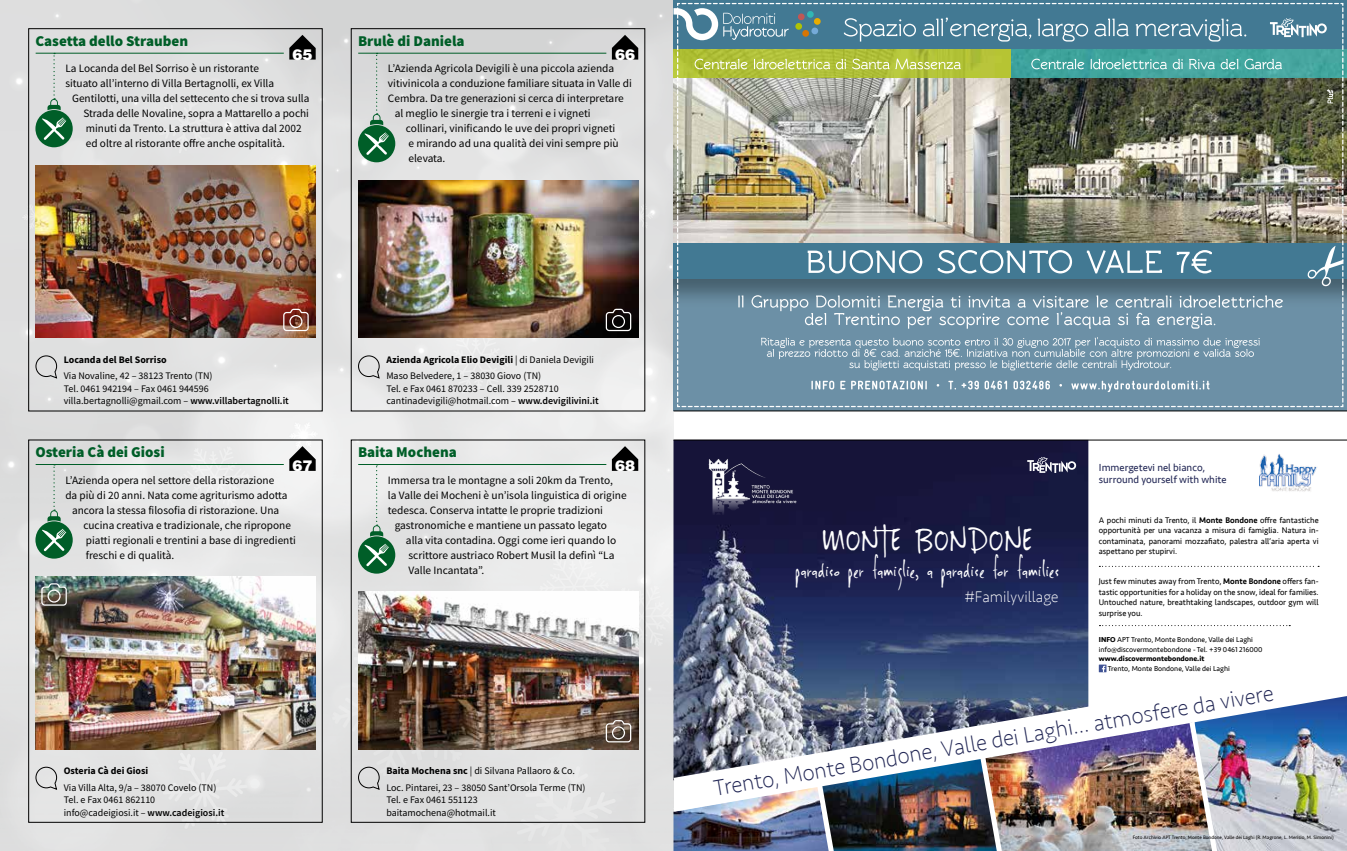
<style>
.page{position:relative;width:1347px;height:851px;background:#fff}
.page>*{position:absolute;margin:0;border:0;box-sizing:border-box;transform-origin:0 0}
.t1{font:42px "DK Sheepman";color:#fff}
.t2{font:25.25px "DK Sheepman";color:#fff}
.t3{font:200 23.12px "Seravek";color:#232856}
.t4{font:200 15.75px "Seravek";color:#fff}
.t5{font:900 15px "Source Sans Pro";color:#005e28}
.t6{font:900 15px "Helvetica";color:#fff}
.t7{font:11.25px "Source Sans Pro";color:#000}
.t8{font:10.5px/12.6px "Seravek";color:#232856}
.t9{font:10px/12.5px "Source Sans Pro";color:#000}
.t10{font:700 10px "Source Sans Pro";color:#000}
.t11{font:8.38px/10.5px "Seravek";color:#000;text-align:justify}
.t12{font:7.38px/9.5px "Seravek";color:#000}
.t13{font:700 7.38px "Seravek";color:#000}
.t14{font:5px "Seravek";color:#000}
.s1{font-weight:600}
.s2{font-weight:700}
.s3{font-weight:500}
</style>
<div class="page">
<img style="left:0;top:0;width:673px;height:850px">
<div style="left:28px;top:28px;width:294px;height:383px;border:1px solid #000"></div>
<img style="left:35px;top:165px;width:280px;height:173px">
<div style="left:35px;top:110px;width:38px;height:37px;background:#005e28;border-radius:50%"></div>
<svg style="left:42px;top:117px;width:24px;height:23px"></svg>
<svg style="left:47px;top:54px;width:14px;height:56px"></svg>
<hr style="left:36px;top:53px;width:248px;height:1px;background:#005e28">
<svg style="left:289px;top:35px;width:27px;height:25px"></svg>
<svg style="left:282px;top:308px;width:27px;height:24px"></svg>
<svg style="left:35px;top:355px;width:22px;height:24px"></svg>
<div style="left:351px;top:28px;width:294px;height:383px;border:1px solid #000"></div>
<img style="left:358px;top:180px;width:280px;height:158px">
<div style="left:358px;top:125px;width:37px;height:37px;background:#005e28;border-radius:50%"></div>
<svg style="left:364px;top:132px;width:25px;height:23px"></svg>
<svg style="left:370px;top:54px;width:13px;height:71px"></svg>
<hr style="left:358px;top:53px;width:248px;height:1px;background:#005e28">
<svg style="left:612px;top:35px;width:26px;height:25px"></svg>
<svg style="left:605px;top:308px;width:27px;height:24px"></svg>
<svg style="left:358px;top:355px;width:22px;height:24px"></svg>
<img style="left:35px;top:576px;width:280px;height:173px">
<div style="left:35px;top:521px;width:38px;height:37px;background:#005e28;border-radius:50%"></div>
<svg style="left:42px;top:528px;width:24px;height:23px"></svg>
<svg style="left:47px;top:465px;width:14px;height:56px"></svg>
<hr style="left:36px;top:464px;width:248px;height:1px;background:#005e28">
<svg style="left:289px;top:446px;width:27px;height:25px"></svg>
<svg style="left:41px;top:582px;width:26px;height:24px"></svg>
<svg style="left:35px;top:766px;width:22px;height:24px"></svg>
<img style="left:358px;top:591px;width:280px;height:158px">
<div style="left:358px;top:536px;width:37px;height:37px;background:#005e28;border-radius:50%"></div>
<svg style="left:364px;top:543px;width:25px;height:23px"></svg>
<svg style="left:370px;top:465px;width:13px;height:71px"></svg>
<hr style="left:358px;top:464px;width:248px;height:1px;background:#005e28">
<svg style="left:612px;top:446px;width:26px;height:25px"></svg>
<svg style="left:605px;top:719px;width:27px;height:24px"></svg>
<svg style="left:358px;top:766px;width:22px;height:24px"></svg>
<img style="left:673px;top:440px;width:415px;height:247px">
<img style="left:705px;top:455px;width:95px;height:62px">
<img style="left:1222px;top:814px;width:124px;height:36px">
<img style="left:1095px;top:814px;width:91px;height:36px">
<svg style="left:1027px;top:457px;width:49px;height:16px"></svg>
<div style="left:1098px;top:664px;width:8px;height:8px;background:#3f5294"></div>
<svg style="left:1101px;top:665px;width:4px;height:7px"></svg>
<svg style="left:1099px;top:565px;width:220px;height:2px"></svg>
<svg style="left:1099px;top:625px;width:191px;height:1px"></svg>
<img style="left:1259px;top:454px;width:58px;height:38px">
<img style="left:669px;top:687px;width:677px;height:127px">
<img style="left:1186px;top:716px;width:36px;height:134px">
<img style="left:669px;top:703px;width:426px;height:147px">
<hr style="left:673px;top:439px;width:673px;height:1px;background:#000">
<img style="left:673px;top:0;width:674px;height:411px">
<hr style="left:673px;top:410px;width:673px;height:1px;background:#000">
<h3 class="t5" style="left:35px;top:31px;width:154px">Casetta dello Strauben</h3>
<h3 class="t5" style="left:358px;top:31px;width:108px">Brulè di Daniela</h3>
<h3 class="t6" style="left:292px;top:44px;width:22px">65</h3>
<h3 class="t6" style="left:615px;top:44px;width:22px">66</h3>
<p class="t7" style="left:65px;top:61px;width:195px">La Locanda del Bel Sorriso è un ristorante</p>
<p class="t7" style="left:65px;top:76px;width:210px">situato all’interno di Villa Bertagnolli, ex Villa</p>
<p class="t7" style="left:72px;top:91px;width:239px">Gentilotti, una villa del settecento che si trova sulla</p>
<p class="t7" style="left:83px;top:106px;width:227px">Strada delle Novaline, sopra a Mattarello a pochi</p>
<p class="t7" style="left:86px;top:121px;width:217px">minuti da Trento. La struttura è attiva dal 2002</p>
<p class="t7" style="left:86px;top:136px;width:200px">ed oltre al ristorante offre anche ospitalità.</p>
<p class="t7" style="left:388px;top:61px;width:228px">L’Azienda Agricola Devigili è una piccola azienda</p>
<p class="t7" style="left:388px;top:76px;width:245px">vitivinicola a conduzione familiare situata in Valle di</p>
<p class="t7" style="left:388px;top:91px;width:237px">Cembra. Da tre generazioni si cerca di interpretare</p>
<p class="t7" style="left:395px;top:106px;width:197px">al meglio le sinergie tra i terreni e i vigneti</p>
<p class="t7" style="left:406px;top:121px;width:211px">collinari, vinificando le uve dei propri vigneti</p>
<p class="t7" style="left:408px;top:136px;width:212px">e mirando ad una qualità dei vini sempre più</p>
<p class="t7" style="left:408px;top:151px;width:39px">elevata.</p>
<p class="t10" style="left:64px;top:353px;width:104px">Locanda del Bel Sorriso</p>
<p class="t9" style="left:64px;top:369px;width:227px">Via Novaline, 42 – 38123 Trento (TN)<br>Tel. 0461 942194 – Fax 0461 944596 villa.bertagnolli@gmail.com – <span class="s1">www.villabertagnolli.it</span></p>
<p class="t9" style="left:386px;top:352px;width:209px;line-height:16px"><span class="s2">Azienda Agricola Elio Devigili</span> | di Daniela Devigili<br>Maso Belvedere, 1 – 38030 Giovo (TN)</p>
<p class="t9" style="left:386px;top:382px;width:214px">Tel. e Fax 0461 870233 – Cell. 339 2528710 cantinadevigili@hotmail.com – <span class="s1">www.devigilivini.it</span></p>
<h3 class="t5" style="left:35px;top:442px;width:131px">Osteria Cà dei Giosi</h3>
<h3 class="t5" style="left:358px;top:442px;width:100px">Baita Mochena</h3>
<h3 class="t6" style="left:292px;top:455px;width:22px">67</h3>
<p class="t7" style="left:65px;top:472px;width:210px">L’Azienda opera nel settore della ristorazione</p>
<p class="t7" style="left:65px;top:487px;width:224px">da più di 20 anni. Nata come agriturismo adotta</p>
<p class="t7" style="left:72px;top:502px;width:208px">ancora la stessa filosofia di ristorazione. Una</p>
<p class="t7" style="left:83px;top:517px;width:209px">cucina creativa e tradizionale, che ripropone</p>
<p class="t7" style="left:86px;top:532px;width:212px">piatti regionali e trentini a base di ingredienti</p>
<p class="t7" style="left:86px;top:547px;width:90px">freschi e di qualità.</p>
<h3 class="t6" style="left:615px;top:455px;width:22px">68</h3>
<p class="t7" style="left:388px;top:472px;width:227px">Immersa tra le montagne a soli 20km da Trento,</p>
<p class="t7" style="left:388px;top:487px;width:240px">la Valle dei Mocheni è un’isola linguistica di origine</p>
<p class="t7" style="left:388px;top:502px;width:217px">tedesca. Conserva intatte le proprie tradizioni</p>
<p class="t7" style="left:395px;top:517px;width:214px">gastronomiche e mantiene un passato legato</p>
<p class="t7" style="left:406px;top:532px;width:212px">alla vita contadina. Oggi come ieri quando lo</p>
<p class="t7" style="left:408px;top:547px;width:207px">scrittore austriaco Robert Musil la definì “La</p>
<p class="t7" style="left:408px;top:562px;width:77px">Valle Incantata”.</p>
<h1 class="t1" style="left:821px;top:511px;width:212px">MONTE BONDONE</h1>
<h2 class="t2" style="left:795px;top:553px;width:265px">paradiso per famiglie, a paradise for families</h2>
<h3 class="t4" style="left:964px;top:587px;width:95px">#Familyvillage</h3>
<p class="t8" style="left:1099px;top:460px;width:129px">Immergetevi nel bianco, surround yourself with white</p>
<p class="t11" style="left:1098px;top:514px;width:221px">A pochi minuti da Trento, il <span class="s3">Monte Bondone</span> offre fantastiche opportunità per una vacanza a misura di famiglia. Natura in&shy;contaminata, panorami mozzafiato, palestra all’aria aperta vi aspettano per stupirvi.</p>
<p class="t11" style="left:1098px;top:576px;width:221px">Just few minutes away from Trento, <span class="s3">Monte Bondone</span> offers fan&shy;tastic opportunities for a holiday on the snow, ideal for families.<br>Untouched nature, breathtaking landscapes, outdoor gym will surprise you.</p>
<p class="t12" style="left:1098px;top:635px;width:165px"><span class="s2">INFO</span> APT Trento, Monte Bondone, Valle dei Laghi info@discovermontebondone - Tel. +39 0461 216000</p>
<p class="t13" style="left:1098px;top:652px;width:107px">www.discovermontebondone.it</p>
<p class="t12" style="left:1108px;top:663px;width:123px">Trento, Monte Bondone, Valle dei Laghi</p>
<p class="t10" style="left:64px;top:764px;width:86px">Osteria Cà dei Giosi</p>
<p class="t9" style="left:64px;top:780px;width:162px">Via Villa Alta, 9/a – 38070 Covelo (TN)<br>Tel. e Fax 0461 862110 info@cadeigiosi.it – <span class="s1">www.cadeigiosi.it</span></p>
<p class="t9" style="left:386px;top:763px;width:201px;line-height:16px"><span class="s2">Baita Mochena snc</span> | di Silvana Pallaoro &amp; Co.<br>Loc. Pintarei, 23 – 38050 Sant’Orsola Terme (TN)</p>
<p class="t9" style="left:386px;top:793px;width:111px">Tel. e Fax 0461 551123 baitamochena@hotmail.it</p>
<h3 class="t3" style="left:711px;top:776px;width:569px;rotate:-10deg">Trento, Monte Bondone, Valle dei Laghi… atmosfere da vivere</h3>
<p class="t14" style="left:1132px;top:833px;width:202px">Foto Archivio APT Trento, Monte Bondone, Valle dei Laghi (R. Magrone, L. Merisio, M. Simonini)</p>
</div>
